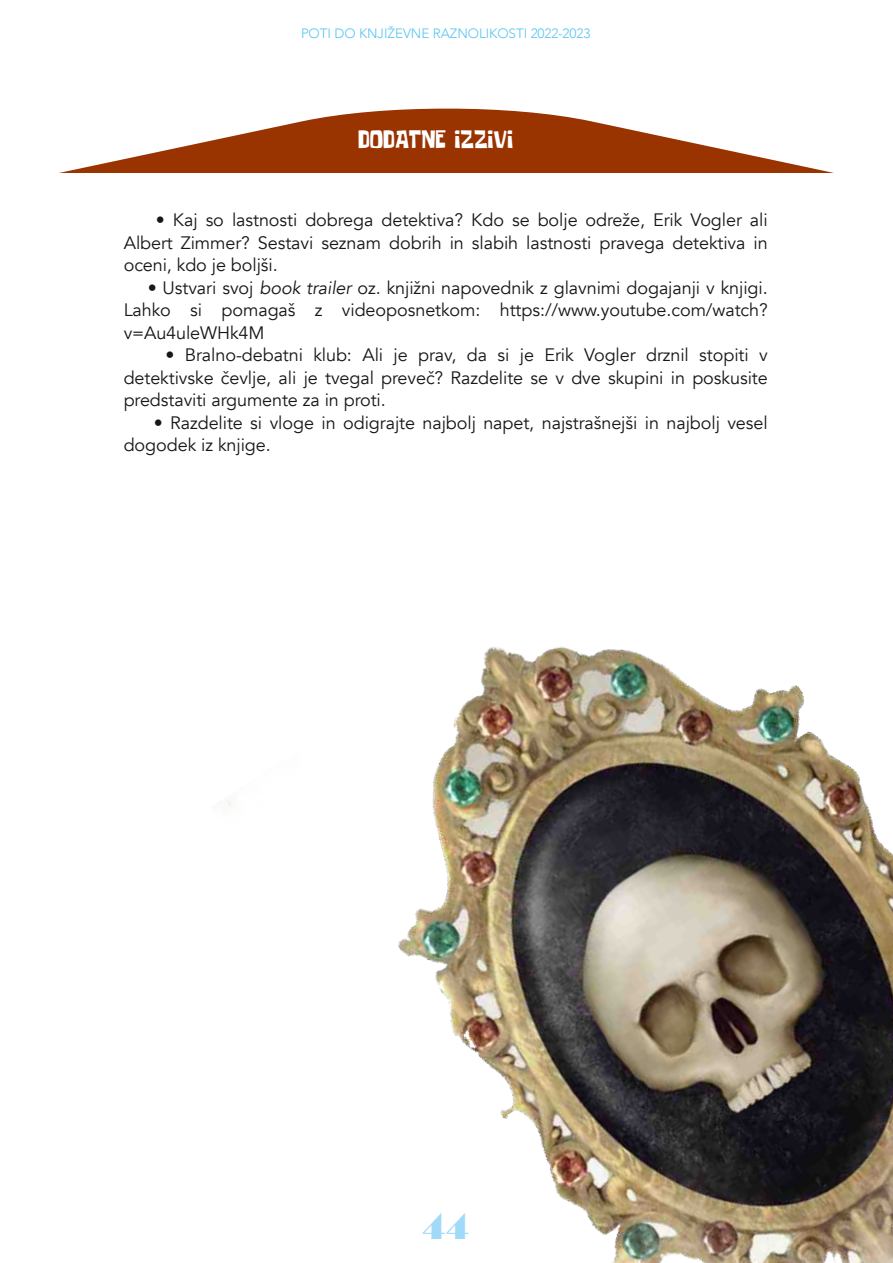
<style>
.page{position:relative;width:893px;height:1263px;background:#fff}
.page>*{position:absolute;margin:0;border:0;box-sizing:border-box;transform-origin:0 0}
.t1{font:36px "Broadway";color:#a0daf8}
.t2{font:25.5px "Some Time Later";letter-spacing:-.005em;color:#fff}
.t3{font:18px/22.5px "Avenir";letter-spacing:-.005em;color:#171715;text-align:justify}
.t4{font:300 13.5px "Avenir";letter-spacing:-.005em;color:#59c5f2}
.s1{font-style:italic}
</style>
<div class="page">
<svg style="left:59px;top:108px;width:775px;height:65px;fill:#930"></svg>
<img style="left:219px;top:646px;width:674px;height:617px">
<p class="t4" style="left:301px;top:26px;width:291px">POTI DO KNJIŽEVNE RAZNOLIKOSTI 2022-2023</p>
<h2 class="t2" style="left:358px;top:130px;width:156px">DODATNE IZZIVI</h2>
<p class="t3" style="left:124px;top:209px;width:645px;text-indent:32px">• Kaj so lastnosti dobrega detektiva? Kdo se bolje odreže, Erik Vogler ali Albert Zimmer? Sestavi seznam dobrih in slabih lastnosti pravega detektiva in oceni, kdo je boljši.</p>
<p class="t3" style="left:124px;top:277px;width:646px;text-indent:24px">• Ustvari svoj <span class="s1">book trailer</span> oz. knjižni napovednik z glavnimi dogajanji v knjigi.<br>Lahko si pomagaš z videoposnetkom: https://www.youtube.com/watch? v=Au4uleWHk4M</p>
<p class="t3" style="left:124px;top:344px;width:646px;text-indent:42px">• Bralno-debatni klub: Ali je prav, da si je Erik Vogler drznil stopiti v detektivske čevlje, ali je tvegal preveč? Razdelite se v dve skupini in poskusite predstaviti argumente za in proti.</p>
<p class="t3" style="left:124px;top:412px;width:645px;text-indent:30px">• Razdelite si vloge in odigrajte najbolj napet, najstrašnejši in najbolj vesel dogodek iz knjige.</p>
<h1 class="t1" style="left:422px;top:1206px;width:48px">44</h1>
</div>
